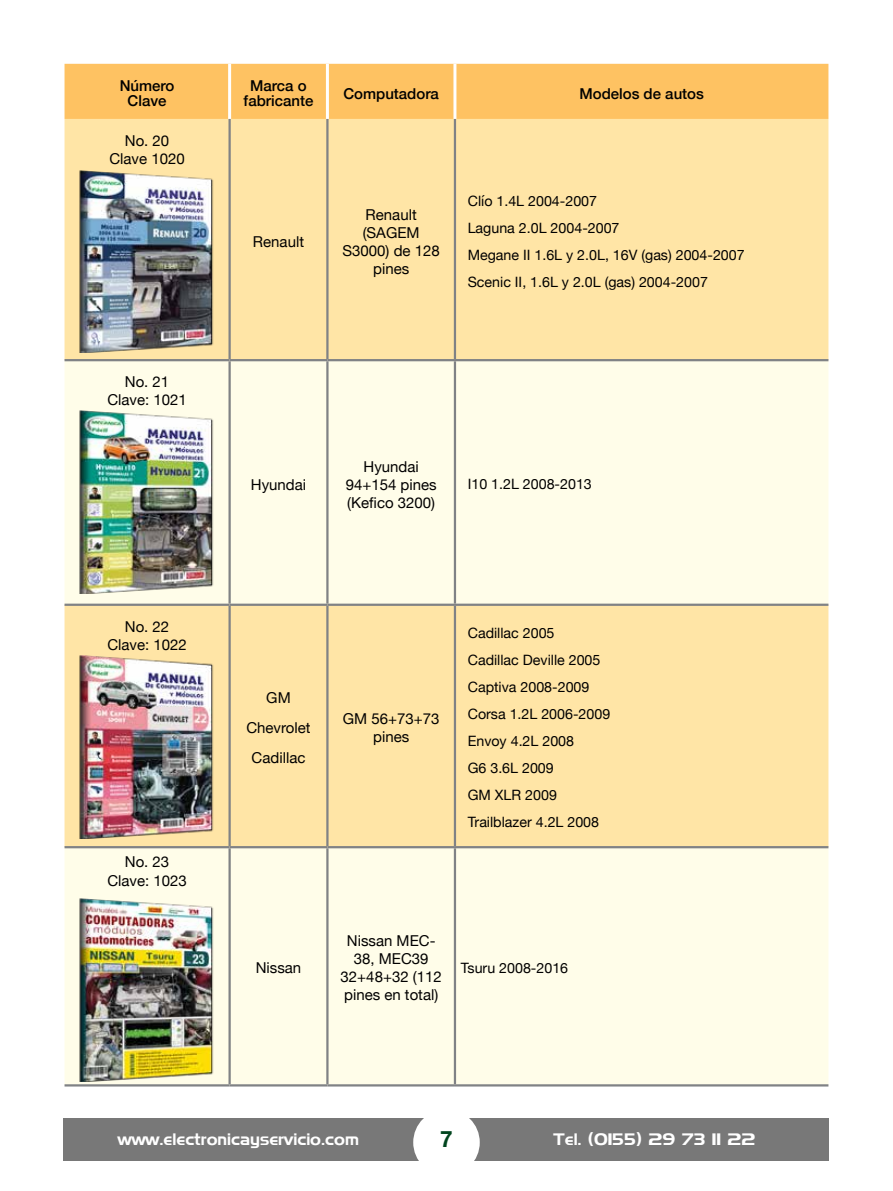
<style>
.page{position:relative;width:893px;height:1191px;background:#fff}
.page>*{position:absolute;margin:0;border:0;box-sizing:border-box;transform-origin:0 0}
.t1{font:700 22.5px "Helvetica Neue";color:#00451e}
.t2{font:16.5px "Denmark";color:#fff}
.t3{font:15px/18px "Helvetica Neue";color:#000;text-align:center}
.t4{font:500 15px/15px "Helvetica Neue";color:#000;text-align:center}
.t5{font:14.25px/27px "Helvetica Neue";color:#000}
</style>
<div class="page">
<div style="left:64px;top:1118px;width:765px;height:43px;background:#787878"></div>
<div style="left:413px;top:1109px;width:67px;height:66px;background:#fff;border-radius:50%"></div>
<div style="left:65px;top:64px;width:763px;height:55px;background:#fec262"></div>
<div style="left:65px;top:119px;width:763px;height:240px;background:#ffe5a6"></div>
<div style="left:65px;top:361px;width:763px;height:242px;background:#fffde9"></div>
<div style="left:65px;top:606px;width:763px;height:240px;background:#ffe5a6"></div>
<div style="left:65px;top:848px;width:763px;height:236px;background:#fffde9"></div>
<hr style="left:228px;top:64px;width:3px;height:55px;background:#fff">
<hr style="left:326px;top:64px;width:3px;height:55px;background:#fff">
<hr style="left:453px;top:64px;width:3px;height:55px;background:#fff">
<hr style="left:228px;top:119px;width:3px;height:240px;background:#808285">
<hr style="left:326px;top:119px;width:3px;height:240px;background:#808285">
<hr style="left:454px;top:119px;width:2px;height:240px;background:#808285">
<hr style="left:65px;top:359px;width:165px;height:2px;background:#808285">
<hr style="left:230px;top:359px;width:97px;height:2px;background:#808285">
<hr style="left:228px;top:361px;width:3px;height:242px;background:#808285">
<hr style="left:327px;top:359px;width:128px;height:2px;background:#808285">
<hr style="left:326px;top:361px;width:3px;height:242px;background:#808285">
<hr style="left:455px;top:359px;width:373px;height:2px;background:#808285">
<hr style="left:454px;top:361px;width:2px;height:242px;background:#808285">
<hr style="left:65px;top:603px;width:165px;height:3px;background:#808285">
<hr style="left:230px;top:603px;width:97px;height:3px;background:#808285">
<hr style="left:228px;top:606px;width:3px;height:240px;background:#808285">
<hr style="left:327px;top:603px;width:128px;height:3px;background:#808285">
<hr style="left:326px;top:606px;width:3px;height:240px;background:#808285">
<hr style="left:455px;top:603px;width:373px;height:3px;background:#808285">
<hr style="left:454px;top:606px;width:2px;height:240px;background:#808285">
<hr style="left:65px;top:846px;width:165px;height:2px;background:#808285">
<hr style="left:230px;top:846px;width:97px;height:2px;background:#808285">
<hr style="left:228px;top:848px;width:3px;height:236px;background:#808285">
<hr style="left:327px;top:846px;width:128px;height:2px;background:#808285">
<hr style="left:326px;top:848px;width:3px;height:236px;background:#808285">
<hr style="left:455px;top:846px;width:373px;height:2px;background:#808285">
<hr style="left:454px;top:848px;width:2px;height:236px;background:#808285">
<hr style="left:65px;top:1084px;width:165px;height:2px;background:#808285">
<hr style="left:230px;top:1084px;width:97px;height:2px;background:#808285">
<hr style="left:327px;top:1084px;width:128px;height:2px;background:#808285">
<hr style="left:455px;top:1084px;width:373px;height:2px;background:#808285">
<img style="left:76px;top:170px;width:145px;height:183px">
<img style="left:76px;top:410px;width:145px;height:183px">
<img style="left:76px;top:655px;width:145px;height:183px">
<img style="left:76px;top:899px;width:145px;height:182px">
<p class="t4" style="left:120px;top:77px;width:56px">Número<br>Clave</p>
<p class="t4" style="left:244px;top:77px;width:71px">Marca o fabricante</p>
<p class="t4" style="left:343px;top:85px;width:97px">Computadora</p>
<p class="t4" style="left:579px;top:85px;width:126px">Modelos de autos</p>
<p class="t3" style="left:109px;top:132px;width:77px">No. 20<br>Clave 1020</p>
<p class="t3" style="left:107px;top:374px;width:81px">No. 21<br>Clave: 1021</p>
<p class="t3" style="left:107px;top:618px;width:81px">No. 22<br>Clave: 1022</p>
<p class="t3" style="left:107px;top:854px;width:81px">No. 23<br>Clave: 1023</p>
<p class="t3" style="left:253px;top:233px;width:53px">Renault</p>
<p class="t3" style="left:343px;top:206px;width:99px">Renault (SAGEM<br>S3000) de 128 pines</p>
<p class="t5" style="left:468px;top:188px;width:278px">Clío 1.4L 2004-2007<br>Laguna 2.0L 2004-2007<br>Megane II 1.6L y 2.0L, 16V (gas) 2004-2007<br>Scenic II, 1.6L y 2.0L (gas) 2004-2007</p>
<p class="t3" style="left:251px;top:476px;width:57px">Hyundai</p>
<p class="t3" style="left:346px;top:458px;width:92px">Hyundai<br>94+154 pines (Kefico 3200)</p>
<p class="t5" style="left:468px;top:471px;width:126px">I10 1.2L 2008-2013</p>
<p class="t3" style="left:246px;top:683px;width:66px;line-height:30px">GM<br>Chevrolet<br>Cadillac</p>
<p class="t3" style="left:343px;top:710px;width:98px">GM 56+73+73 pines</p>
<p class="t5" style="left:468px;top:620px;width:144px">Cadillac 2005<br>Cadillac Deville 2005<br>Captiva 2008-2009<br>Corsa 1.2L 2006-2009<br>Envoy 4.2L 2008<br>G6 3.6L 2009<br>GM XLR 2009<br>Trailblazer 4.2L 2008</p>
<p class="t3" style="left:256px;top:960px;width:47px">Nissan</p>
<p class="t3" style="left:341px;top:933px;width:103px">Nissan MEC-<br>38, MEC39<br>32+48+32 (112 pines en total)</p>
<p class="t5" style="left:461px;top:955px;width:109px">Tsuru 2008-2016</p>
<p class="t2" style="left:118px;top:1129px;width:243px">www.electronicayservicio.com</p>
<h1 class="t1" style="left:440px;top:1121px;width:14px">7</h1>
<p class="t2" style="left:554px;top:1129px;width:203px">Tel. (0155) 29 73 11 22</p>
</div>
